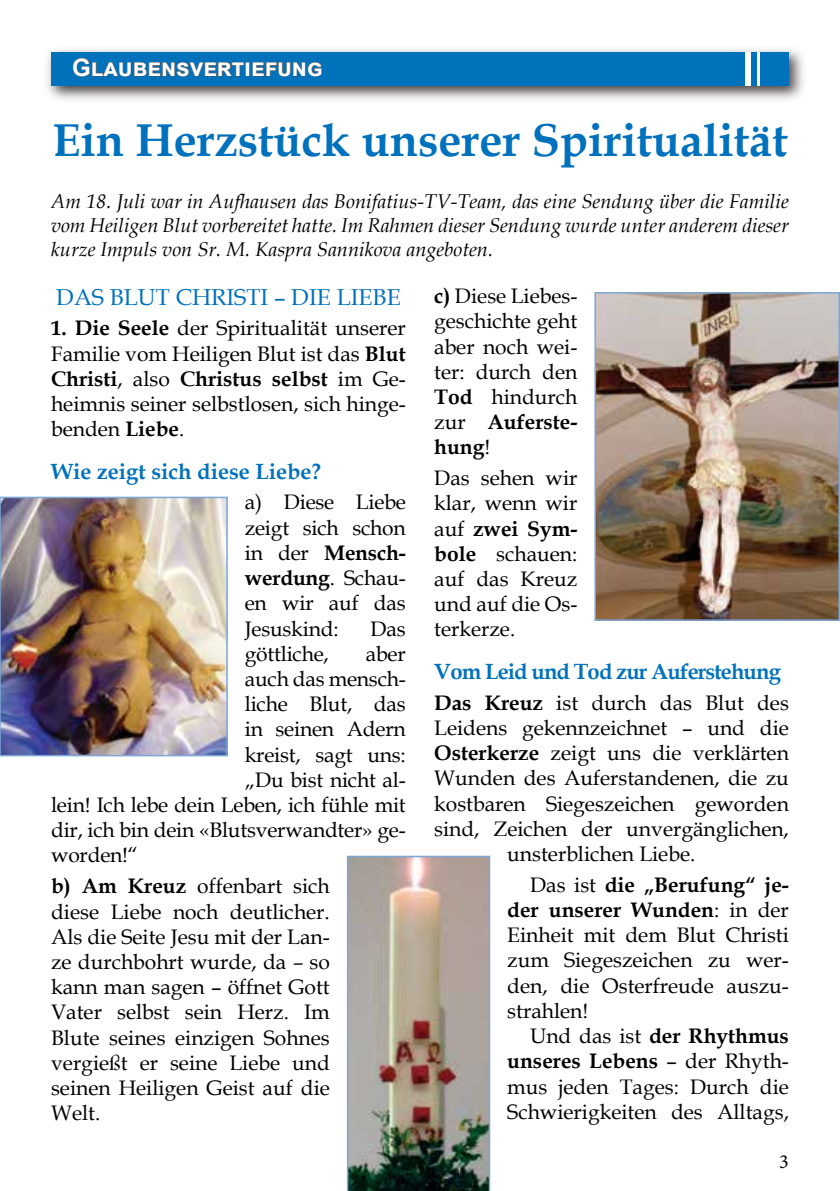
<style>
.page{position:relative;width:840px;height:1191px;background:#fff}
.page>*{position:absolute;margin:0;border:0;box-sizing:border-box;transform-origin:0 0}
.t1{font:700 46px "Book Antiqua";color:#0071bc}
.t2{font:700 24px "Arial";color:#fff}
.t3{font:23px "Book Antiqua";color:#0071bc}
.t4{font:700 22px "Book Antiqua";letter-spacing:-.04em;color:#0071bc}
.t5{font:700 22px "Book Antiqua";color:#0071bc}
.t6{font:21px/25.2px "Book Antiqua";color:#000;text-align:justify}
.t7{font:italic 20px/24px "Book Antiqua";color:#000;text-align:justify}
.t8{font:20px "Minion Pro";color:#000}
.s1{font-weight:700}
.s2{font-style:italic}
</style>
<div class="page">
<img style="left:47px;top:49px;width:757px;height:51px">
<div style="left:51px;top:52px;width:737px;height:34px;background:#0072bc"></div>
<div style="left:744px;top:52px;width:6px;height:34px;background:#fff"></div>
<hr style="left:757px;top:52px;width:2px;height:34px;background:#fff">
<svg style="left:72px;top:58px;width:172px;height:19px"></svg>
<div style="left:245px;top:62px;width:5px;height:14px;border:1px solid #515153"></div>
<svg style="left:252px;top:61px;width:70px;height:16px"></svg>
<img style="left:3px;top:499px;width:222px;height:254px">
<div style="left:0;top:496px;width:228px;height:260px;border:2px solid #7da7d8"></div>
<img style="left:597px;top:295px;width:239px;height:323px">
<div style="left:594px;top:292px;width:245px;height:329px;border:2px solid #7da7d8"></div>
<img style="left:346px;top:855px;width:144px;height:336px">
<p class="t2" style="left:72px;top:51px;width:252px">Glaubensvertiefung</p>
<h1 class="t1" style="left:52px;top:109px;width:736px">Ein Herzstück unserer Spiritualität</h1>
<p class="t7" style="left:51px;top:188px;width:738px">Am 18. Juli war in Aufhausen das Bonifatius-TV-Team, das eine Sendung über die Familie vom Heiligen Blut vorbereitet hatte. Im Rahmen dieser Sendung wurde unter anderem dieser kurze Impuls von Sr. M. Kaspra Sannikova angeboten.</p>
<p class="t3" style="left:56px;top:281px;width:346px">DAS BLUT CHRISTI – DIE LIEBE</p>
<p class="t6" style="left:51px;top:315px;width:356px"><span class="s1">1. Die Seele</span> der Spiritualität unserer Familie vom Heiligen Blut ist das <span class="s1">Blut Christi</span>, also <span class="s1">Christus selbst</span> im Ge&shy;heimnis seiner selbstlosen, sich hinge&shy;benden <span class="s1">Liebe</span>.</p>
<p class="t5" style="left:51px;top:456px;width:272px">Wie zeigt sich diese Liebe?</p>
<p class="t6" style="left:245px;top:489px;width:162px">a) Diese Liebe zeigt sich schon in der <span class="s1">Mensch&shy;werdung</span>. Schau&shy;en wir auf das Jesuskind:</p>
<p class="t6" style="left:370px;top:615px;width:37px">Das</p>
<p class="t6" style="left:245px;top:640px;width:86px">göttliche,</p>
<p class="t6" style="left:366px;top:640px;width:41px">aber</p>
<p class="t6" style="left:245px;top:665px;width:162px">auch das mensch-</p>
<p class="t6" style="left:245px;top:691px;width:162px">liche Blut, das</p>
<p class="t6" style="left:245px;top:716px;width:162px">in seinen Adern</p>
<p class="t6" style="left:245px;top:741px;width:162px">kreist, sagt uns:</p>
<p class="t6" style="left:245px;top:766px;width:162px">„Du bist nicht al-</p>
<p class="t6" style="left:51px;top:791px;width:356px">lein! Ich lebe dein Leben, ich fühle mit</p>
<p class="t6" style="left:51px;top:817px;width:356px">dir, ich bin dein «Blutsverwandter» ge-</p>
<p class="t6" style="left:51px;top:842px;width:89px">worden!“</p>
<p class="t6" style="left:51px;top:873px;width:280px"><span class="s1">b) Am Kreuz</span> offenbart sich diese Liebe noch deutlicher.<br>Als die Seite Jesu mit der Lan&shy;ze durchbohrt wurde, da <span class="s2">–</span> so kann man sagen – öffnet Gott Vater selbst sein Herz. Im Blute seines einzigen Sohnes vergießt er seine Liebe und seinen Heiligen Geist auf die Welt.</p>
<p class="t6" style="left:434px;top:283px;width:145px"><span class="s1">c)</span> Diese Liebes&shy;geschichte geht aber noch wei&shy;ter: durch den <span class="s1">Tod</span> hindurch zur <span class="s1">Auferste&shy;hung</span>!</p>
<p class="t6" style="left:434px;top:465px;width:145px">Das sehen wir klar, wenn wir auf <span class="s1">zwei Sym&shy;bole</span> schauen: auf das Kreuz und auf die Os&shy;terkerze.</p>
<p class="t4" style="left:434px;top:656px;width:348px">Vom Leid und Tod zur Auferstehung</p>
<p class="t6" style="left:434px;top:689px;width:356px"><span class="s1">Das Kreuz</span> ist durch das Blut des</p>
<p class="t6" style="left:434px;top:714px;width:356px">Leidens gekennzeichnet – und die</p>
<p class="t6" style="left:434px;top:740px;width:356px"><span class="s1">Osterkerze</span> zeigt uns die verklärten</p>
<p class="t6" style="left:434px;top:765px;width:356px">Wunden des Auferstandenen, die zu</p>
<p class="t6" style="left:434px;top:790px;width:356px">kostbaren Siegeszeichen geworden</p>
<p class="t6" style="left:434px;top:815px;width:356px">sind, Zeichen der unvergänglichen,</p>
<p class="t6" style="left:507px;top:840px;width:189px">unsterblichen Liebe.</p>
<p class="t6" style="left:507px;top:871px;width:283px;text-indent:23px">Das ist <span class="s1">die „Berufung“ je&shy;der unserer Wunden</span>: in der Einheit mit dem Blut Christi zum Siegeszeichen zu wer&shy;den, die Osterfreude auszu&shy;strahlen!</p>
<p class="t6" style="left:507px;top:1022px;width:283px;text-indent:23px">Und das ist <span class="s1">der Rhythmus unseres Lebens</span> – der Rhyth&shy;mus jeden Tages: Durch die Schwierigkeiten des Alltags,</p>
<p class="t8" style="left:778px;top:1148px;width:11px">3</p>
</div>
